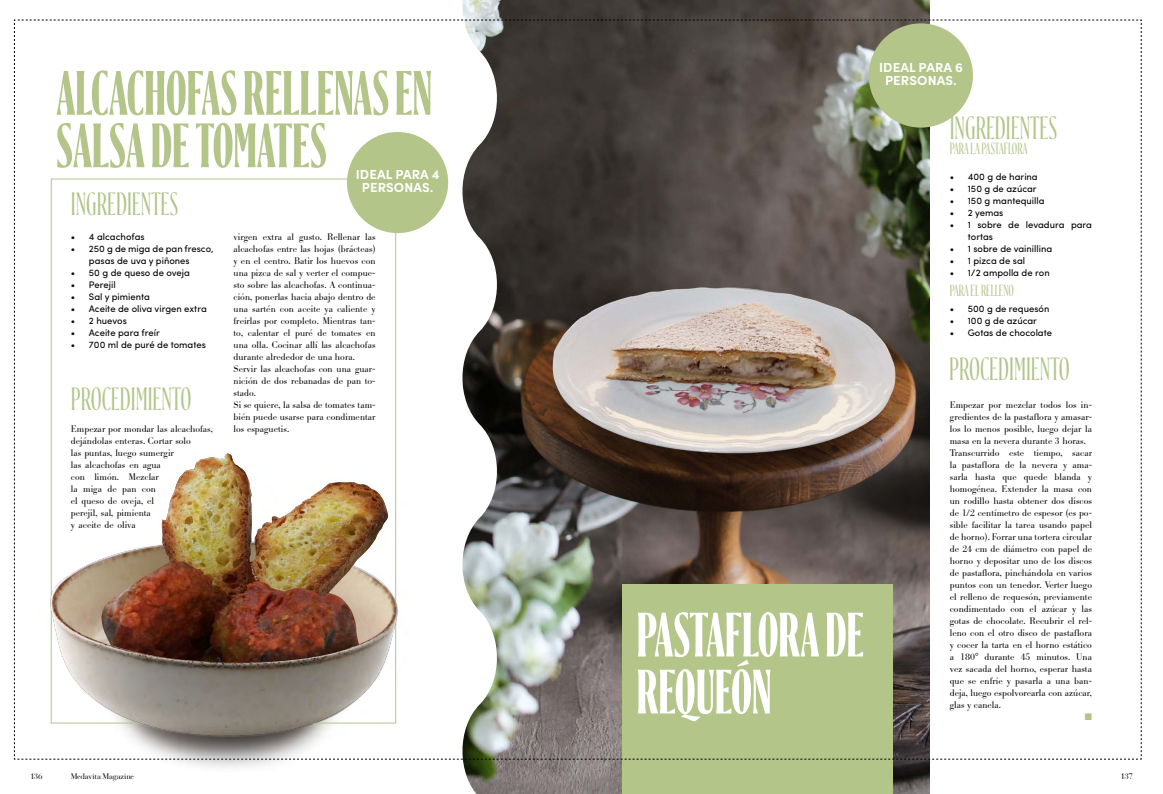
<style>
.page{position:relative;width:1163px;height:794px;background:#fff}
.page>*{position:absolute;margin:0;border:0;box-sizing:border-box;transform-origin:0 0}
.t1{font:700 58.3px/52.5px "Ayer Trial";color:#b3c589}
.t2{font:700 58.3px/57px "Ayer Trial";color:#fff}
.t3{font:30px "Ayer Trial";color:#b3c589}
.t4{font:30px "Ayer Trial";color:#b2c488}
.t5{font:15px "Ayer Trial";color:#b2c488}
.t6{font:700 13.1px/13.1px "Sofia Pro";letter-spacing:.01em;color:#fff;text-align:center}
.t7{font:300 9.5px/12px "Bodoni BE";color:#000}
.t8{font:9.5px/12px "Sofia Pro";color:#000}
.t9{font:9.5px "Zapf Dingbats ITC";color:#b2c488}
.t10{font:8px "Bauer Bodoni Std";letter-spacing:-.03em;color:#000}
</style>
<div class="page">
<img style="left:502px;top:0;width:427px;height:794px">
<div style="left:621px;top:584px;width:271px;height:210px;background:#b3c589"></div>
<svg style="left:293px;top:0;width:209px;height:794px"></svg>
<img style="left:13px;top:275px;width:414px;height:497px">
<img style="left:14px;top:20px;width:1127px;height:740px">
<h1 class="t1" style="left:56px;top:72px;width:377px">ALCACHOFAS RELLENAS EN<br>SALSA DE TOMATES</h1>
<h2 class="t4" style="left:71px;top:190px;width:109px">INGREDIENTES</h2>
<p class="t8" style="left:71px;top:230px;width:75px">• 4 alcachofas</p>
<p class="t8" style="left:89px;top:242px;width:126px;text-indent:-18px">• 250 g de miga de pan fresco, pasas de uva y piñones</p>
<p class="t8" style="left:71px;top:266px;width:121px">• 50 g de queso de oveja</p>
<p class="t8" style="left:71px;top:278px;width:46px">• Perejil</p>
<p class="t8" style="left:71px;top:290px;width:81px">• Sal y pimienta</p>
<p class="t8" style="left:71px;top:302px;width:137px">• Aceite de oliva virgen extra</p>
<p class="t8" style="left:71px;top:314px;width:57px">• 2 huevos</p>
<p class="t8" style="left:71px;top:326px;width:90px">• Aceite para freír</p>
<p class="t8" style="left:71px;top:338px;width:136px">• 700 ml de puré de tomates</p>
<h3 class="t6" style="left:356px;top:166px;width:85px">IDEAL PARA 4<br>PERSONAS.</h3>
<p class="t7" style="left:233px;top:231px;width:144px">virgen extra al gusto. Rellenar las alcachofas entre las hojas (brácteas) y en el centro. Batir los huevos con una pizca de sal y verter el compue&shy;sto sobre las alcachofas. A continua&shy;ción, ponerlas hacia abajo dentro de una sartén con aceite ya caliente y freírlas por completo. Mientras tan&shy;to, calentar el puré de tomates en una olla. Cocinar allí las alcachofas durante alrededor de una hora.<br>Servir las alcachofas con una guar&shy;nición de dos rebanadas de pan to&shy;stado.<br>Si se quiere, la salsa de tomates tam&shy;bién puede usarse para condimentar los espaguetis.</p>
<h2 class="t3" style="left:71px;top:385px;width:122px">PROCEDIMIENTO</h2>
<p class="t7" style="left:71px;top:423px;width:144px">Empezar por mondar las alcachofas, dejándolas enteras. Cortar solo<br>las puntas, luego sumergir<br>las alcachofas en agua<br>con limón. Mezclar<br>la miga de pan con<br>el queso de oveja, el<br>perejil, sal, pimienta<br>y aceite de oliva</p>
<h1 class="t2" style="left:636px;top:611px;width:229px">PASTAFLORA DE<br>REQUEON</h1>
<h3 class="t6" style="left:878px;top:60px;width:85px">IDEAL PARA 6<br>PERSONAS.</h3>
<h2 class="t4" style="left:949px;top:115px;width:109px">INGREDIENTES</h2>
<h3 class="t5" style="left:949px;top:142px;width:79px">PARA LA PASTAFLORA</h3>
<p class="t8" style="left:949px;top:170px;width:89px">• 400 g de harina</p>
<p class="t8" style="left:949px;top:182px;width:88px">• 150 g de azúcar</p>
<p class="t8" style="left:949px;top:194px;width:96px">• 150 g mantequilla</p>
<p class="t8" style="left:949px;top:206px;width:55px">• 2 yemas</p>
<p class="t8" style="left:967px;top:218px;width:126px;text-indent:-18px">• 1 sobre de levadura para tortas</p>
<p class="t8" style="left:949px;top:242px;width:104px">• 1 sobre de vainillina</p>
<p class="t8" style="left:949px;top:254px;width:77px">• 1 pizca de sal</p>
<p class="t8" style="left:949px;top:266px;width:101px">• 1/2 ampolla de ron</p>
<p class="t8" style="left:949px;top:302px;width:101px">• 500 g de requesón</p>
<p class="t8" style="left:949px;top:314px;width:89px">• 100 g de azúcar</p>
<p class="t8" style="left:949px;top:326px;width:104px">• Gotas de chocolate</p>
<h3 class="t5" style="left:949px;top:284px;width:66px">PARA EL RELLENO</h3>
<h2 class="t3" style="left:949px;top:356px;width:122px">PROCEDIMIENTO</h2>
<p class="t7" style="left:949px;top:399px;width:144px">Empezar por mezclar todos los in&shy;gredientes de la pastaflora y amasar&shy;los lo menos posible, luego dejar la masa en la nevera durante 3 horas.<br>Transcurrido este tiempo, sacar la pastaflora de la nevera y ama&shy;sarla hasta que quede blanda y homogénea. Extender la masa con un rodillo hasta obtener dos discos de 1/2 centímetro de espesor (es po&shy;sible facilitar la tarea usando papel de horno). Forrar una tortera circular de 24 cm de diámetro con papel de horno y depositar uno de los discos de pastaflora, pinchándola en varios puntos con un tenedor. Verter luego el relleno de requesón, previamente condimentado con el azúcar y las gotas de chocolate. Recubrir el rel&shy;leno con el otro disco de pastaflora y cocer la tarta en el horno estático a 180° durante 45 minutos. Una vez sacada del horno, esperar hasta que se enfríe y pasarla a una ban&shy;deja, luego espolvorearla con azúcar, glas y canela.</p>
<p class="t9" style="left:1084px;top:712px;width:9px">■</p>
<p class="t10" style="left:30px;top:771px;width:14px">136</p>
<p class="t10" style="left:71px;top:771px;width:65px">Medavita Magazine</p>
<p class="t10" style="left:1120px;top:771px;width:14px">137</p>
</div>
